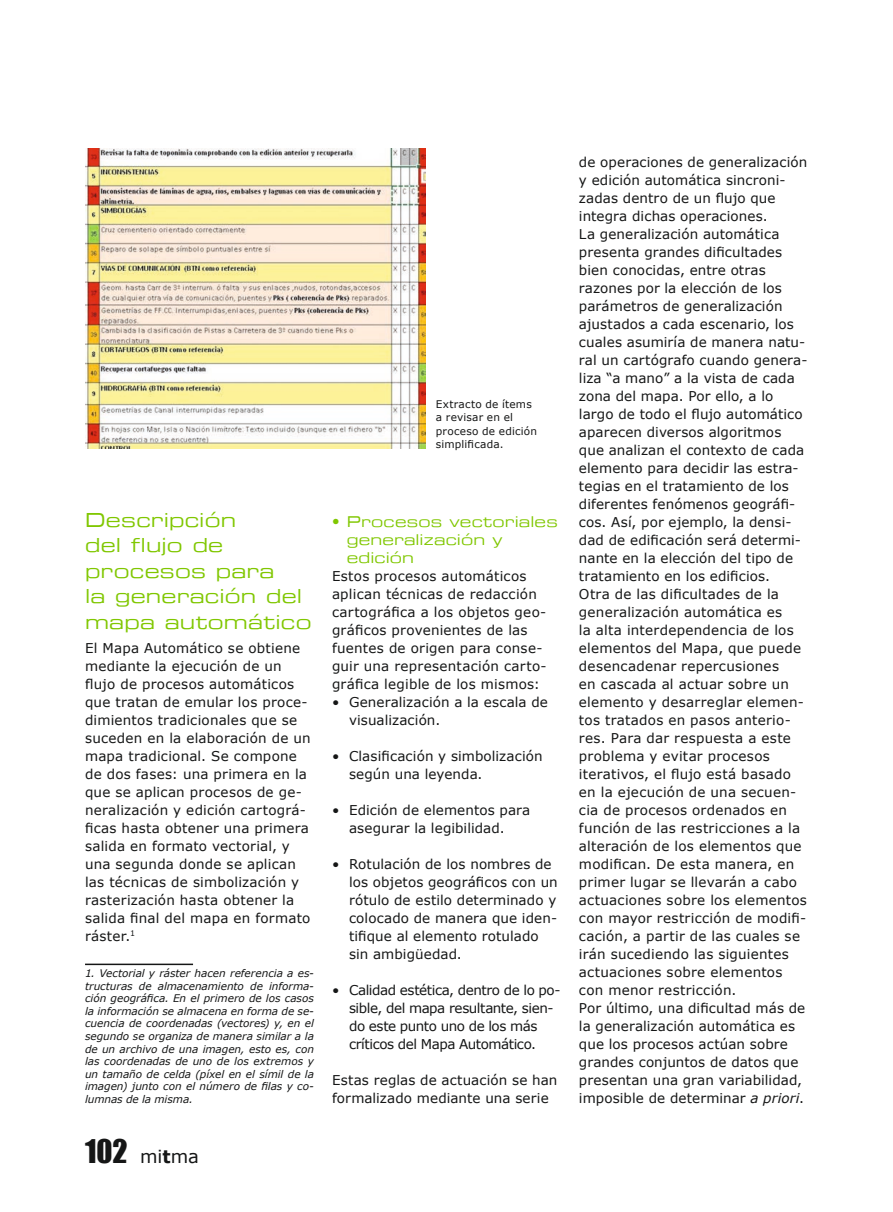
<style>
.page{position:relative;width:893px;height:1212px;background:#fff}
.page>*{position:absolute;margin:0;border:0;box-sizing:border-box;transform-origin:0 0}
.t1{font:19.5px/25.5px "Eurostile Extended";letter-spacing:.01em;color:#80c700}
.t2{font:18px "Verdana";color:#151616}
.t3{font:15px/18px "Eurostile Extended";letter-spacing:.01em;color:#80c700}
.t4{font:13.5px/18px "Verdana";letter-spacing:.015em;color:#151616}
.t5{font:13.5px/18px "Verdana";letter-spacing:-.03em;color:#151616}
.t6{font:italic 10.5px/12.6px "Verdana";letter-spacing:-.005em;color:#151616;text-align:justify}
.t7{font:10.5px/13.5px "Verdana";letter-spacing:.02em;color:#151616}
.s1{font-family:"Impact";font-size:30px}
.s2{font-weight:700}
.s3{font-style:italic}
</style>
<div class="page">
<hr style="left:85px;top:963px;width:108px;height:2px;background:#151616">
<img style="left:85px;top:149px;width:340px;height:299px">
<p class="t7" style="left:436px;top:397px;width:103px">Extracto de ítems a revisar en el proceso de edición simplificada.</p>
<h1 class="t1" style="left:85px;top:507px;width:228px">Descripción<br>del flujo de procesos para<br>la generación del mapa automático</h1>
<p class="t4" style="left:85px;top:639px;width:227px">El Mapa Automático se obtiene mediante la ejecución de un flujo de procesos automáticos que tratan de emular los proce&shy;dimientos tradicionales que se suceden en la elaboración de un mapa tradicional. Se compone de dos fases: una primera en la que se aplican procesos de ge&shy;neralización y edición cartográ&shy;ficas hasta obtener una primera salida en formato vectorial, y una segunda donde se aplican las técnicas de simbolización y rasterización hasta obtener la salida final del mapa en formato ráster.<sup>1</sup></p>
<p class="t6" style="left:85px;top:967px;width:230px">1. Vectorial y ráster hacen referencia a es&shy;tructuras de almacenamiento de informa&shy;ción geográfica. En el primero de los casos la información se almacena en forma de se&shy;cuencia de coordenadas (vectores) y, en el segundo se organiza de manera similar a la de un archivo de una imagen, esto es, con las coordenadas de uno de los extremos y un tamaño de celda (píxel en el símil de la imagen) junto con el número de filas y co&shy;lumnas de la misma.</p>
<h2 class="t2" style="left:85px;top:1145px;width:115px"><span class="s1">102</span> mi<span class="s2">t</span>ma</h2>
<p class="t3" style="left:347px;top:512px;width:213px;text-indent:-15px">• Procesos vectoriales generalización y edición</p>
<p class="t4" style="left:332px;top:567px;width:216px">Estos procesos automáticos aplican técnicas de redacción cartográfica a los objetos geo&shy;gráficos provenientes de las fuentes de origen para conse&shy;guir una representación carto&shy;gráfica legible de los mismos:</p>
<p class="t4" style="left:349px;top:693px;width:200px;text-indent:-17px">• Generalización a la escala de visualización.</p>
<p class="t4" style="left:349px;top:747px;width:195px;text-indent:-17px">• Clasificación y simbolización según una leyenda.</p>
<p class="t4" style="left:349px;top:801px;width:183px;text-indent:-17px">• Edición de elementos para asegurar la legibilidad.</p>
<p class="t4" style="left:349px;top:855px;width:210px;text-indent:-17px">• Rotulación de los nombres de los objetos geográficos con un rótulo de estilo determinado y colocado de manera que iden&shy;tifique al elemento rotulado sin ambigüedad.</p>
<p class="t5" style="left:349px;top:981px;width:213px;text-indent:-17px">• Calidad estética, dentro de lo po&shy;sible, del mapa resultante, sien&shy;do este punto uno de los más críticos del Mapa Automático.</p>
<p class="t4" style="left:332px;top:1071px;width:227px">Estas reglas de actuación se han formalizado mediante una serie</p>
<p class="t4" style="left:579px;top:153px;width:230px">de operaciones de generalización y edición automática sincroni&shy;zadas dentro de un flujo que integra dichas operaciones.<br>La generalización automática presenta grandes dificultades bien conocidas, entre otras razones por la elección de los parámetros de generalización ajustados a cada escenario, los cuales asumiría de manera natu&shy;ral un cartógrafo cuando genera&shy;liza “a mano” a la vista de cada zona del mapa. Por ello, a lo largo de todo el flujo automático aparecen diversos algoritmos que analizan el contexto de cada elemento para decidir las estra&shy;tegias en el tratamiento de los diferentes fenómenos geográfi&shy;cos. Así, por ejemplo, la densi&shy;dad de edificación será determi&shy;nante en la elección del tipo de tratamiento en los edificios.<br>Otra de las dificultades de la generalización automática es<br>la alta interdependencia de los elementos del Mapa, que puede desencadenar repercusiones<br>en cascada al actuar sobre un elemento y desarreglar elemen&shy;tos tratados en pasos anterio&shy;res. Para dar respuesta a este problema y evitar procesos iterativos, el flujo está basado en la ejecución de una secuen&shy;cia de procesos ordenados en función de las restricciones a la alteración de los elementos que modifican. De esta manera, en primer lugar se llevarán a cabo actuaciones sobre los elementos con mayor restricción de modifi&shy;cación, a partir de las cuales se irán sucediendo las siguientes actuaciones sobre elementos con menor restricción.<br>Por último, una dificultad más de la generalización automática es que los procesos actúan sobre grandes conjuntos de datos que presentan una gran variabilidad, imposible de determinar <span class="s3">a priori</span>.</p>
</div>
